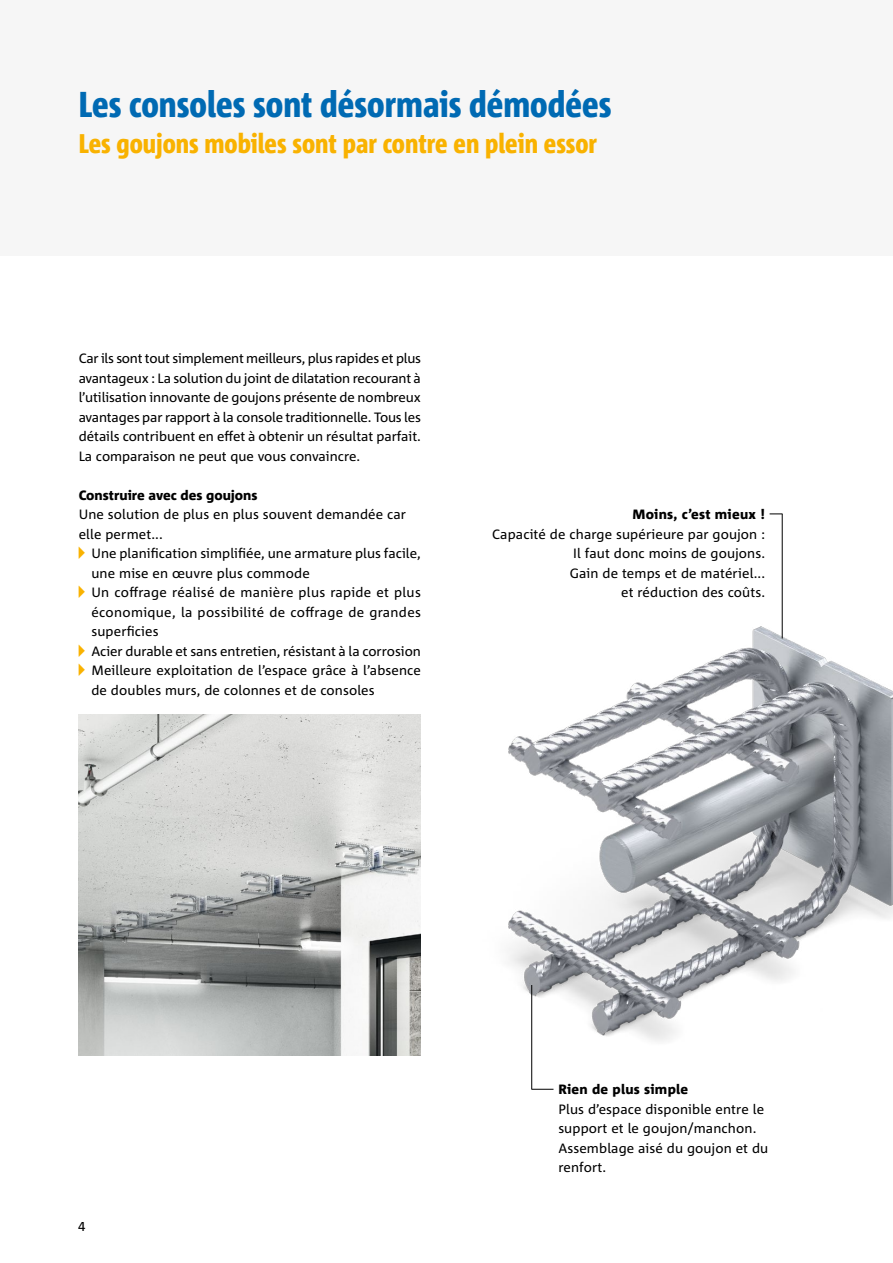
<style>
.page{position:relative;width:893px;height:1263px;background:#fff}
.page>*{position:absolute;margin:0;border:0;box-sizing:border-box;transform-origin:0 0}
.t1{font:800 condensed 36px "Corpid Schoeck";color:#006ab3}
.t2{font:800 condensed 27px "Corpid Schoeck";color:#f9b200}
.t3{font:13.5px/19.5px "Corpid Schoeck";letter-spacing:.01em;color:#000}
.t4{font:800 13.5px "Corpid Schoeck";letter-spacing:.02em;color:#000}
.t5{font:800 13.5px "Corpid Schoeck";color:#000}
.s1{font-family:"Spe Schoeck";font-size:15px;color:#f9b200}
</style>
<div class="page">
<img style="left:508px;top:513px;width:385px;height:550px">
<div style="left:0;top:0;width:893px;height:255px;background:#f6f6f6"></div>
<img style="left:79px;top:714px;width:342px;height:341px">
<svg style="left:770px;top:514px;width:12px;height:1px"></svg>
<svg style="left:531px;top:1089px;width:22px;height:1px"></svg>
<hr style="left:531px;top:985px;width:1px;height:104px;background:#000">
<hr style="left:782px;top:514px;width:1px;height:124px;background:#000">
<h1 class="t1" style="left:79px;top:82px;width:534px">Les consoles sont désormais démodées</h1>
<h2 class="t2" style="left:79px;top:127px;width:520px">Les goujons mobiles sont par contre en plein essor</h2>
<p class="t3" style="left:79px;top:348px;width:344px;text-align:justify">Car ils sont tout simplement meilleurs, plus rapides et plus avantageux : La solution du joint de dilatation recourant à l’utilisation innovante de goujons présente de nombreux avantages par rapport à la console traditionnelle. Tous les détails contribuent en effet à obtenir un résultat parfait.<br>La comparaison ne peut que vous convaincre.</p>
<p class="t5" style="left:79px;top:486px;width:180px">Construire avec des goujons</p>
<p class="t3" style="left:79px;top:504px;width:329px">Une solution de plus en plus souvent demandée car elle permet...</p>
<p class="t3" style="left:91px;top:543px;width:331px;text-indent:-13px"><span class="s1">—</span> Une planification simplifiée, une armature plus facile, une mise en œuvre plus commode</p>
<p class="t3" style="left:91px;top:582px;width:331px;text-align:justify;text-indent:-13px"><span class="s1">—</span> Un coffrage réalisé de manière plus rapide et plus économique, la possibilité de coffrage de grandes superficies</p>
<p class="t3" style="left:79px;top:641px;width:344px"><span class="s1">—</span> Acier durable et sans entretien, résistant à la corrosion</p>
<p class="t3" style="left:91px;top:660px;width:331px;text-indent:-13px"><span class="s1">—</span> Meilleure exploitation de l’espace grâce à l’absence de doubles murs, de colonnes et de consoles</p>
<p class="t4" style="left:632px;top:506px;width:134px">Moins, c’est mieux !</p>
<p class="t3" style="left:492px;top:524px;width:274px;text-align:right">Capacité de charge supérieure par goujon :<br>Il faut donc moins de goujons.<br>Gain de temps et de matériel...<br>et réduction des coûts.</p>
<p class="t3" style="left:78px;top:1216px;width:9px">4</p>
<p class="t4" style="left:558px;top:1081px;width:131px">Rien de plus simple</p>
<p class="t3" style="left:558px;top:1099px;width:211px">Plus d’espace disponible entre le support et le goujon/manchon.<br>Assemblage aisé du goujon et du renfort.</p>
</div>
